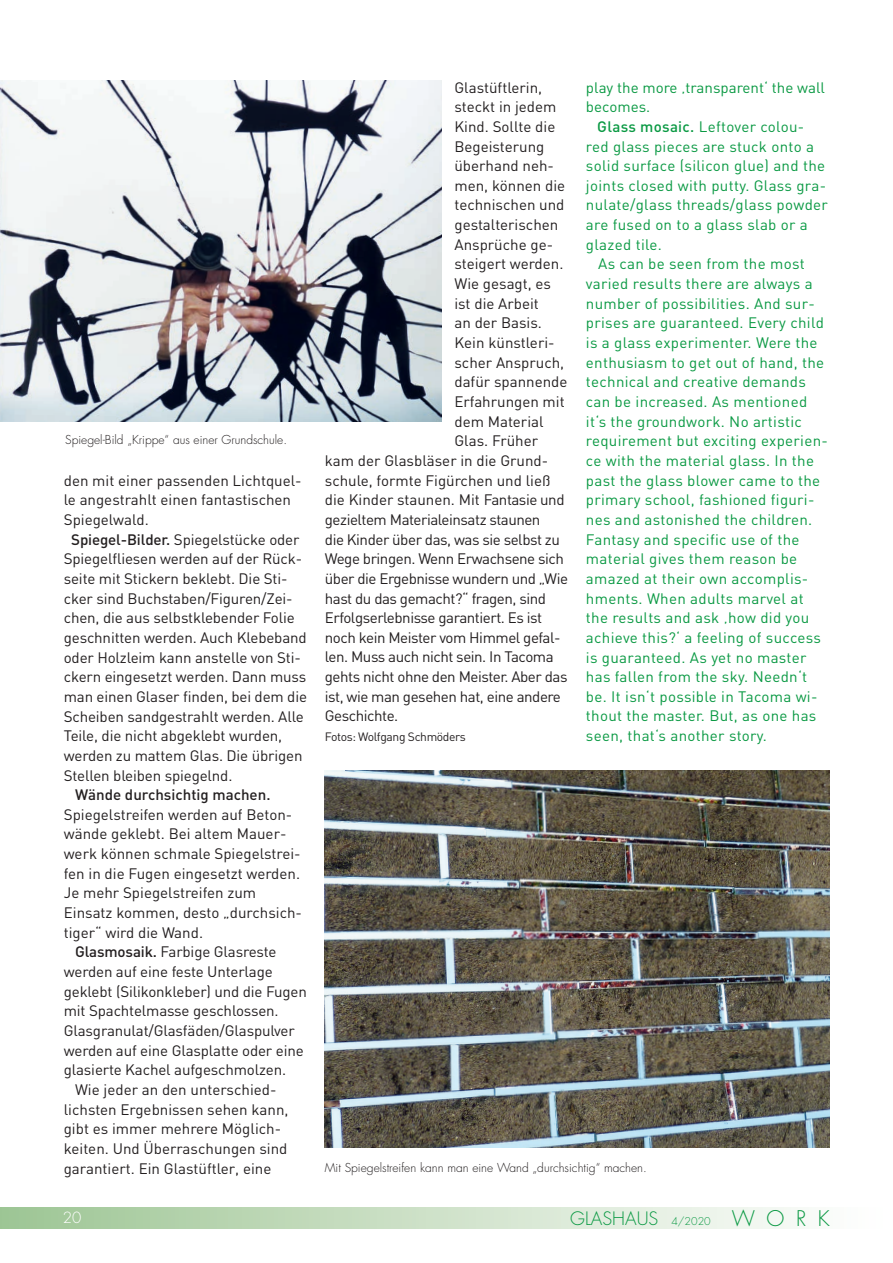
<style>
.page{position:relative;width:893px;height:1263px;background:#fff}
.page>*{position:absolute;margin:0;border:0;box-sizing:border-box;transform-origin:0 0}
.t1{font:300 18px "Futura";color:#0a9943}
.t2{font:15px "DIN";letter-spacing:-.01em;color:#231f20}
.t3{font:15px "DIN";letter-spacing:.02em;color:#0a9943}
.t4{font:15px "DIN";letter-spacing:-.03em;color:#231f20}
.t5{font:15px/19.6px "DIN";color:#0a9943}
.t6{font:500 15px "DIN";color:#231f20}
.t7{font:300 15px "Futura";color:#fff}
.t8{font:300 12px "Futura";color:#231f20}
.t9{font:12px "DIN";letter-spacing:-.03em;color:#231f20}
.s1{font-weight:500}
.s2{font-size:10.5px}
.s3{font-size:21px}
</style>
<div class="page">
<div style="left:0;top:1208px;width:893px;height:21px;background:linear-gradient(to right,#9ec594,#fff)"></div>
<img style="left:325px;top:771px;width:505px;height:377px">
<img style="left:0;top:80px;width:442px;height:342px">
<p class="t8" style="left:65px;top:432px;width:223px">Spiegel-Bild „Krippe“ aus einer Grundschule.</p>
<p class="t2" style="left:64px;top:471px;width:239px">den mit einer passenden Lichtquel-</p>
<p class="t2" style="left:64px;top:491px;width:229px">le angestrahlt einen fantastischen</p>
<p class="t2" style="left:64px;top:510px;width:87px">Spiegelwald.</p>
<p class="t2" style="left:71px;top:530px;width:230px"><span class="s1">Spiegel-Bilder.</span> Spiegelstücke oder</p>
<p class="t2" style="left:64px;top:549px;width:240px">Spiegelfliesen werden auf der Rück-</p>
<p class="t2" style="left:64px;top:569px;width:225px">seite mit Stickern beklebt. Die Sti-</p>
<p class="t2" style="left:64px;top:589px;width:230px">cker sind Buchstaben/Figuren/Zei-</p>
<p class="t2" style="left:64px;top:608px;width:233px">chen, die aus selbstklebender Folie</p>
<p class="t2" style="left:64px;top:628px;width:244px">geschnitten werden. Auch Klebeband</p>
<p class="t2" style="left:64px;top:648px;width:239px">oder Holzleim kann anstelle von Sti-</p>
<p class="t2" style="left:64px;top:667px;width:244px">ckern eingesetzt werden. Dann muss</p>
<p class="t2" style="left:64px;top:687px;width:245px">man einen Glaser finden, bei dem die</p>
<p class="t2" style="left:64px;top:707px;width:241px">Scheiben sandgestrahlt werden. Alle</p>
<p class="t2" style="left:64px;top:726px;width:220px">Teile, die nicht abgeklebt wurden,</p>
<p class="t2" style="left:64px;top:746px;width:240px">werden zu mattem Glas. Die übrigen</p>
<p class="t2" style="left:64px;top:766px;width:170px">Stellen bleiben spiegelnd.</p>
<p class="t6" style="left:75px;top:785px;width:197px">Wände durchsichtig machen.</p>
<p class="t2" style="left:64px;top:805px;width:230px">Spiegelstreifen werden auf Beton-</p>
<p class="t2" style="left:64px;top:825px;width:224px">wände geklebt. Bei altem Mauer-</p>
<p class="t2" style="left:64px;top:844px;width:238px">werk können schmale Spiegelstrei-</p>
<p class="t2" style="left:64px;top:864px;width:238px">fen in die Fugen eingesetzt werden.</p>
<p class="t2" style="left:64px;top:884px;width:194px">Je mehr Spiegelstreifen zum</p>
<p class="t2" style="left:64px;top:903px;width:240px">Einsatz kommen, desto „durchsich-</p>
<p class="t2" style="left:64px;top:923px;width:141px">tiger“ wird die Wand.</p>
<p class="t2" style="left:75px;top:942px;width:203px"><span class="s1">Glasmosaik.</span> Farbige Glasreste</p>
<p class="t2" style="left:64px;top:962px;width:211px">werden auf eine feste Unterlage</p>
<p class="t2" style="left:64px;top:982px;width:245px">geklebt (Silikonkleber) und die Fugen</p>
<p class="t2" style="left:64px;top:1001px;width:216px">mit Spachtelmasse geschlossen.</p>
<p class="t2" style="left:64px;top:1021px;width:233px">Glasgranulat/Glasfäden/Glaspulver</p>
<p class="t2" style="left:64px;top:1041px;width:241px">werden auf eine Glasplatte oder eine</p>
<p class="t2" style="left:64px;top:1060px;width:224px">glasierte Kachel aufgeschmolzen.</p>
<p class="t2" style="left:75px;top:1080px;width:203px">Wie jeder an den unterschied-</p>
<p class="t2" style="left:64px;top:1100px;width:226px">lichsten Ergebnissen sehen kann,</p>
<p class="t2" style="left:64px;top:1119px;width:219px">gibt es immer mehrere Möglich-</p>
<p class="t2" style="left:64px;top:1139px;width:225px">keiten. Und Überraschungen sind</p>
<p class="t2" style="left:64px;top:1159px;width:209px">garantiert. Ein Glastüftler, eine</p>
<p class="t2" style="left:454px;top:78px;width:89px">Glastüftlerin,</p>
<p class="t2" style="left:454px;top:97px;width:104px">steckt in jedem</p>
<p class="t2" style="left:454px;top:117px;width:102px">Kind. Sollte die</p>
<p class="t2" style="left:454px;top:137px;width:91px">Begeisterung</p>
<p class="t2" style="left:454px;top:156px;width:101px">überhand neh-</p>
<p class="t2" style="left:454px;top:176px;width:112px">men, können die</p>
<p class="t2" style="left:454px;top:196px;width:112px">technischen und</p>
<p class="t2" style="left:454px;top:215px;width:105px">gestalterischen</p>
<p class="t2" style="left:454px;top:235px;width:100px">Ansprüche ge-</p>
<p class="t2" style="left:454px;top:255px;width:111px">steigert werden.</p>
<p class="t2" style="left:454px;top:274px;width:98px">Wie gesagt, es</p>
<p class="t2" style="left:454px;top:294px;width:86px">ist die Arbeit</p>
<p class="t2" style="left:454px;top:314px;width:89px">an der Basis.</p>
<p class="t2" style="left:454px;top:333px;width:102px">Kein künstleri-</p>
<p class="t2" style="left:454px;top:353px;width:111px">scher Anspruch,</p>
<p class="t2" style="left:454px;top:373px;width:115px">dafür spannende</p>
<p class="t2" style="left:454px;top:392px;width:112px">Erfahrungen mit</p>
<p class="t2" style="left:454px;top:412px;width:91px">dem Material</p>
<p class="t2" style="left:454px;top:431px;width:85px">Glas. Früher</p>
<p class="t2" style="left:325px;top:451px;width:225px">kam der Glasbläser in die Grund-</p>
<p class="t2" style="left:325px;top:471px;width:227px">schule, formte Figürchen und ließ</p>
<p class="t2" style="left:325px;top:490px;width:241px">die Kinder staunen. Mit Fantasie und</p>
<p class="t4" style="left:325px;top:510px;width:217px">gezieltem Materialeinsatz staunen</p>
<p class="t4" style="left:325px;top:530px;width:236px">die Kinder über das, was sie selbst zu</p>
<p class="t4" style="left:325px;top:549px;width:241px">Wege bringen. Wenn Erwachsene sich</p>
<p class="t4" style="left:325px;top:569px;width:245px">über die Ergebnisse wundern und „Wie</p>
<p class="t4" style="left:325px;top:589px;width:223px">hast du das gemacht?“ fragen, sind</p>
<p class="t4" style="left:325px;top:608px;width:219px">Erfolgserlebnisse garantiert. Es ist</p>
<p class="t4" style="left:325px;top:628px;width:237px">noch kein Meister vom Himmel gefal-</p>
<p class="t4" style="left:325px;top:648px;width:230px">len. Muss auch nicht sein. In Tacoma</p>
<p class="t4" style="left:325px;top:667px;width:244px">gehts nicht ohne den Meister. Aber das</p>
<p class="t4" style="left:325px;top:687px;width:238px">ist, wie man gesehen hat, eine andere</p>
<p class="t4" style="left:325px;top:707px;width:75px">Geschichte.</p>
<p class="t9" style="left:325px;top:729px;width:142px">Fotos: Wolfgang Schmöders</p>
<p class="t5" style="left:586px;top:77px;width:241px">play the more ‚transparent‘ the wall becomes.</p>
<p class="t3" style="left:597px;top:117px;width:209px"><span class="s1">Glass mosaic.</span> Leftover colou-</p>
<p class="t3" style="left:586px;top:137px;width:230px">red glass pieces are stuck onto a</p>
<p class="t3" style="left:586px;top:156px;width:241px">solid surface (silicon glue) and the</p>
<p class="t3" style="left:586px;top:176px;width:242px">joints closed with putty. Glass gra-</p>
<p class="t3" style="left:586px;top:196px;width:243px">nulate/glass threads/glass powder</p>
<p class="t3" style="left:586px;top:215px;width:223px">are fused on to a glass slab or a</p>
<p class="t3" style="left:586px;top:235px;width:77px">glazed tile.</p>
<p class="t3" style="left:598px;top:255px;width:208px">As can be seen from the most</p>
<p class="t3" style="left:586px;top:274px;width:228px">varied results there are always a</p>
<p class="t3" style="left:586px;top:294px;width:230px">number of possibilities. And sur-</p>
<p class="t3" style="left:586px;top:314px;width:240px">prises are guaranteed. Every child</p>
<p class="t3" style="left:586px;top:333px;width:233px">is a glass experimenter. Were the</p>
<p class="t3" style="left:586px;top:353px;width:240px">enthusiasm to get out of hand, the</p>
<p class="t3" style="left:586px;top:373px;width:221px">technical and creative demands</p>
<p class="t3" style="left:586px;top:392px;width:223px">can be increased. As mentioned</p>
<p class="t3" style="left:586px;top:412px;width:217px">it‘s the groundwork. No artistic</p>
<p class="t3" style="left:586px;top:431px;width:243px">requirement but exciting experien-</p>
<p class="t3" style="left:586px;top:451px;width:230px">ce with the material glass. In the</p>
<p class="t3" style="left:586px;top:471px;width:236px">past the glass blower came to the</p>
<p class="t3" style="left:586px;top:490px;width:230px">primary school, fashioned figuri-</p>
<p class="t3" style="left:586px;top:510px;width:228px">nes and astonished the children.</p>
<p class="t3" style="left:586px;top:530px;width:215px">Fantasy and specific use of the</p>
<p class="t3" style="left:586px;top:549px;width:213px">material gives them reason be</p>
<p class="t3" style="left:586px;top:569px;width:224px">amazed at their own accomplis-</p>
<p class="t3" style="left:586px;top:589px;width:219px">hments. When adults marvel at</p>
<p class="t3" style="left:586px;top:608px;width:225px">the results and ask ‚how did you</p>
<p class="t3" style="left:586px;top:628px;width:236px">achieve this?‘ a feeling of success</p>
<p class="t3" style="left:586px;top:648px;width:222px">is guaranteed. As yet no master</p>
<p class="t3" style="left:586px;top:667px;width:223px">has fallen from the sky. Needn‘t</p>
<p class="t3" style="left:586px;top:687px;width:233px">be. It isn‘t possible in Tacoma wi-</p>
<p class="t3" style="left:586px;top:707px;width:232px">thout the master. But, as one has</p>
<p class="t3" style="left:586px;top:726px;width:183px">seen, that‘s another story.</p>
<p class="t8" style="left:325px;top:1160px;width:323px">Mit Spiegelstreifen kann man eine Wand „durchsichtig“ machen.</p>
<p class="t7" style="left:63px;top:1208px;width:20px">20</p>
<p class="t1" style="left:570px;top:1207px;width:261px">GLASHAUS <span class="s2">4/2020</span> <span class="s3">W O R K</span></p>
</div>
